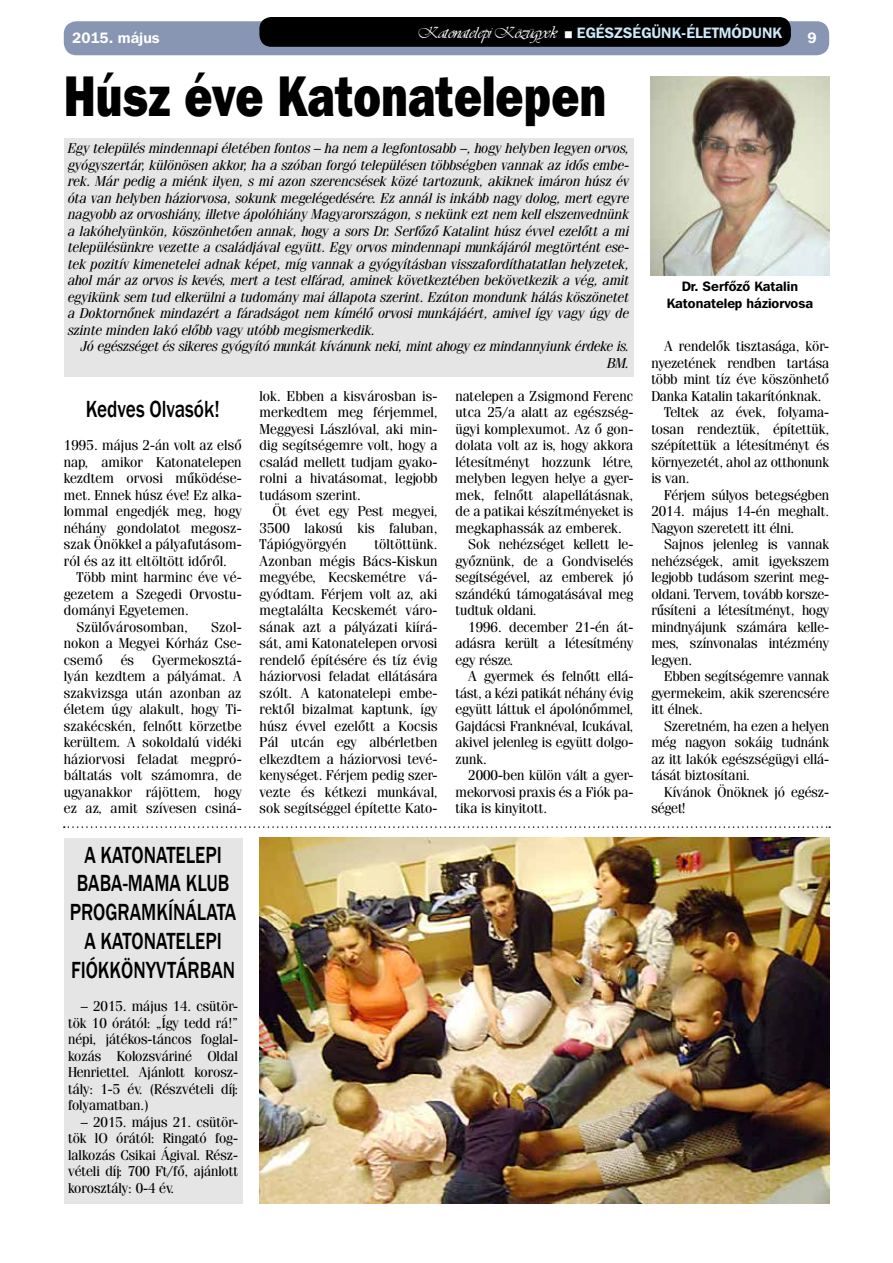
<style>
.page{position:relative;width:893px;height:1263px;background:#fff}
.page>*{position:absolute;margin:0;border:0;box-sizing:border-box;transform-origin:0 0}
.t1{font:57px "Franklin Gothic Hv PFL";color:#000;scale:.8 1}
.t2{font:500 24px/28.8px "Franklin Gothic";color:#000;text-align:center;scale:.79 1}
.t3{font:500 24px "Franklin Gothic";color:#000;scale:.8 1}
.t4{font:700 15px "Franklin Gothic PFL";color:#cde9f9}
.t5{font:15px "Vivienne PFL";letter-spacing:.01em;color:#fff}
.t6{font:700 15px "Franklin Gothic PFL";color:#fff}
.t7{font:14.25px/16.5px "Fenice PFL";color:#000;text-align:justify}
.t8{font:italic 14.25px/16.5px "Fenice PFL";letter-spacing:-.01em;color:#000;text-align:justify}
.t9{font:700 13.5px/16.5px "Franklin Gothic PFL";color:#000;text-align:center}
.s1{color:#fff}
</style>
<div class="page">
<div style="left:64px;top:21px;width:765px;height:34px;background:#8895b3;border-radius:13px"></div>
<div style="left:259px;top:17px;width:532px;height:30px;background:#000;border-radius:12px"></div>
<div style="left:64px;top:138px;width:570px;height:238px;background:#e5e5e5"></div>
<img style="left:259px;top:838px;width:570px;height:365px">
<img style="left:651px;top:77px;width:178px;height:199px">
<div style="left:64px;top:838px;width:178px;height:365px;background:#e5e5e5"></div>
<svg style="left:64px;top:826px;width:766px;height:2px"></svg>
<p class="t4" style="left:565px;top:23px;width:219px"><span class="s1">■</span> EGÉSZSÉGÜNK-ÉLETMÓDUNK</p>
<h1 class="t1" style="left:64px;top:60px;width:680px">Húsz éve Katonatelepen</h1>
<p class="t6" style="left:72px;top:29px;width:89px">2015. május</p>
<p class="t5" style="left:420px;top:23px;width:138px">Katonatelepi Közügyek</p>
<p class="t6" style="left:808px;top:29px;width:11px">9</p>
<p class="t8" style="left:68px;top:140px;width:563px">Egy település mindennapi életében fontos – ha nem a legfontosabb –, hogy helyben legyen orvos, gyógyszertár, különösen akkor, ha a szóban forgó településen többségben vannak az idős embe&shy;rek. Már pedig a miénk ilyen, s mi azon szerencsések közé tartozunk, akiknek imáron húsz év óta van helyben háziorvosa, sokunk megelégedésére. Ez annál is inkább nagy dolog, mert egyre nagyobb az orvoshiány, illetve ápolóhiány Magyarországon, s nekünk ezt nem kell elszenvednünk a lakóhelyünkön, köszönhetően annak, hogy a sors Dr. Serfőző Katalint húsz évvel ezelőtt a mi településünkre vezette a családjával együtt. Egy orvos mindennapi munkájáról megtörtént ese&shy;tek pozitív kimenetelei adnak képet, míg vannak a gyógyításban visszafordíthatatlan helyzetek, ahol már az orvos is kevés, mert a test elfárad, aminek következtében bekövetkezik a vég, amit egyikünk sem tud elkerülni a tudomány mai állapota szerint. Ezúton mondunk hálás köszönetet a Doktornőnek mindazért a fáradságot nem kímélő orvosi munkájáért, amivel így vagy úgy de szinte minden lakó előbb vagy utóbb megismerkedik.</p>
<p class="t8" style="left:81px;top:338px;width:550px;text-align:right">Jó egészséget és sikeres gyógyító munkát kívánunk neki, mint ahogy ez mindannyiunk érdeke is.<br>BM.</p>
<h2 class="t3" style="left:86px;top:394px;width:169px">Kedves Olvasók!</h2>
<p class="t7" style="left:64px;top:437px;width:179px">1995. május 2-án volt az első nap, amikor Katonatelepen kezdtem orvosi működése&shy;met. Ennek húsz éve! Ez alka&shy;lommal engedjék meg, hogy néhány gondolatot megos - szak Önökkel a pályafutásom&shy;ról és az itt eltöltött időről.</p>
<p class="t7" style="left:77px;top:569px;width:167px">Több mint harminc éve vé-</p>
<p class="t7" style="left:64px;top:585px;width:179px">gezetem a Szegedi Orvostu-</p>
<p class="t7" style="left:64px;top:602px;width:127px">dományi Egyetemen.</p>
<p class="t7" style="left:77px;top:618px;width:113px">Szülővárosomban,</p>
<p class="t7" style="left:64px;top:618px;width:179px;text-indent:147px">Szol&shy;nokon a Megyei Kórház Cse&shy;csemő</p>
<p class="t7" style="left:64px;top:651px;width:179px;text-indent:88px">Gyermekosztá&shy;lyán kezdtem a pályámat. A szakvizsga után azonban az életem úgy alakult, hogy Ti&shy;szakécskén, felnőtt körzetbe kerültem. A sokoldalú vidéki háziorvosi feladat megpró&shy;báltatás volt számomra, de ugyanakkor rájöttem, hogy ez az, amit szívesen csiná-</p>
<p class="t7" style="left:121px;top:651px;width:15px">és</p>
<h2 class="t2" style="left:70px;top:840px;width:212px">A KATONATELEPI<br>BABA-MAMA KLUB<br>PROGRAMKÍNÁLATA<br>A KATONATELEPI<br>FIÓKKÖNYVTÁRBAN</h2>
<p class="t7" style="left:68px;top:998px;width:172px;text-indent:13px">– 2015. május 14. csütör&shy;tök 10 órától: „Így tedd rá!” népi, játékos-táncos foglal&shy;kozás Kolozsváriné Oldal Henriettel. Ajánlott korosz&shy;tály: 1-5 év. (Részvételi díj: folyamatban.)</p>
<p class="t7" style="left:68px;top:1113px;width:172px;text-indent:13px">– 2015. május 21. csütör&shy;tök lO órától: Ringató fog&shy;lalkozás Csikai Ágival. Rész&shy;vételi díj: 700 Ft/fő, ajánlott korosztály: 0-4 év.</p>
<p class="t7" style="left:260px;top:387px;width:179px">lok. Ebben a kisvárosban is&shy;merkedtem meg férjemmel, Meggyesi Lászlóval, aki min&shy;dig segítségemre volt, hogy a család mellett tudjam gyako&shy;rolni a hivatásomat, legjobb tudásom szerint.</p>
<p class="t7" style="left:260px;top:503px;width:179px;text-indent:13px">Öt évet egy Pest megyei, 3500 lakosú kis faluban, Tápiógyörgyén</p>
<p class="t7" style="left:260px;top:536px;width:179px;text-indent:115px">töltöttünk.<br>Azonban mégis Bács-Kiskun megyébe, Kecskemétre vá&shy;gyódtam. Férjem volt az, aki megtalálta Kecskemét váro&shy;sának azt a pályázati kiírá&shy;sát, ami Katonatelepen orvosi rendelő építésére és tíz évig háziorvosi feladat ellátására szólt. A katonatelepi embe&shy;rektől bizalmat kaptunk, így húsz évvel ezelőtt a Kocsis Pál utcán egy albérletben elkezdtem a háziorvosi tevé&shy;kenységet. Férjem pedig szer&shy;vezte és kétkezi munkával, sok segítséggel építette Kato-</p>
<p class="t7" style="left:455px;top:387px;width:179px">natelepen a Zsigmond Ferenc</p>
<p class="t7" style="left:455px;top:404px;width:179px">utca 25/a alatt az egészség-</p>
<p class="t7" style="left:455px;top:420px;width:179px">ügyi komplexumot. Az ő gon-</p>
<p class="t7" style="left:455px;top:437px;width:179px">dolata volt az is, hogy akkora</p>
<p class="t7" style="left:455px;top:453px;width:179px">létesítményt hozzunk létre,</p>
<p class="t7" style="left:455px;top:470px;width:179px">melyben legyen helye a gyer-</p>
<p class="t7" style="left:455px;top:486px;width:179px">mek, felnőtt alapellátásnak,</p>
<p class="t7" style="left:455px;top:503px;width:179px">de a patikai készítményeket is</p>
<p class="t7" style="left:455px;top:519px;width:168px">megkaphassák az emberek.</p>
<p class="t7" style="left:468px;top:536px;width:167px">Sok nehézséget kellett le-</p>
<p class="t7" style="left:455px;top:552px;width:179px">győznünk, de a Gondviselés</p>
<p class="t7" style="left:455px;top:569px;width:179px">segítségével, az emberek jó</p>
<p class="t7" style="left:455px;top:585px;width:179px">szándékú támogatásával meg</p>
<p class="t7" style="left:455px;top:602px;width:83px">tudtuk oldani.</p>
<p class="t7" style="left:468px;top:618px;width:167px">1996. december 21-én át-</p>
<p class="t7" style="left:455px;top:635px;width:179px">adásra került a létesítmény</p>
<p class="t7" style="left:455px;top:651px;width:59px">egy része.</p>
<p class="t7" style="left:468px;top:668px;width:167px">A gyermek és felnőtt ellá-</p>
<p class="t7" style="left:455px;top:684px;width:179px">tást, a kézi patikát néhány évig</p>
<p class="t7" style="left:455px;top:701px;width:179px">együtt láttuk el ápolónőmmel,</p>
<p class="t7" style="left:455px;top:717px;width:179px">Gajdácsi Franknéval, Icukával,</p>
<p class="t7" style="left:455px;top:734px;width:179px">akivel jelenleg is együtt dolgo-</p>
<p class="t7" style="left:455px;top:750px;width:33px">zunk.</p>
<p class="t7" style="left:468px;top:767px;width:167px">2000-ben külön vált a gyer-</p>
<p class="t7" style="left:455px;top:783px;width:179px">mekorvosi praxis és a Fiók pa-</p>
<p class="t7" style="left:455px;top:800px;width:93px">tika is kinyitott.</p>
<p class="t9" style="left:667px;top:278px;width:148px">Dr. Serfőző Katalin<br>Katonatelep háziorvosa</p>
<p class="t7" style="left:664px;top:338px;width:167px">A rendelők tisztasága, kör-</p>
<p class="t7" style="left:651px;top:354px;width:179px">nyezetének rendben tartása</p>
<p class="t7" style="left:651px;top:371px;width:179px">több mint tíz éve köszönhető</p>
<p class="t7" style="left:651px;top:387px;width:172px">Danka Katalin takarítónknak.</p>
<p class="t7" style="left:664px;top:404px;width:167px">Teltek az évek, folyama-</p>
<p class="t7" style="left:651px;top:420px;width:179px">tosan rendeztük, építettük,</p>
<p class="t7" style="left:651px;top:437px;width:179px">szépítettük a létesítményt és</p>
<p class="t7" style="left:651px;top:453px;width:179px">környezetét, ahol az otthonunk</p>
<p class="t7" style="left:651px;top:470px;width:40px">is van.</p>
<p class="t7" style="left:664px;top:486px;width:167px">Férjem súlyos betegségben</p>
<p class="t7" style="left:651px;top:503px;width:179px">2014. május 14-én meghalt.</p>
<p class="t7" style="left:651px;top:519px;width:144px">Nagyon szeretett itt élni.</p>
<p class="t7" style="left:664px;top:536px;width:167px">Sajnos jelenleg is vannak</p>
<p class="t7" style="left:651px;top:552px;width:179px">nehézségek, amit igyekszem</p>
<p class="t7" style="left:651px;top:569px;width:179px">legjobb tudásom szerint meg-</p>
<p class="t7" style="left:651px;top:585px;width:179px">oldani. Tervem, tovább korsze-</p>
<p class="t7" style="left:651px;top:602px;width:179px">rűsíteni a létesítményt, hogy</p>
<p class="t7" style="left:651px;top:618px;width:179px">mindnyájunk számára kelle-</p>
<p class="t7" style="left:651px;top:635px;width:179px">mes, színvonalas intézmény</p>
<p class="t7" style="left:651px;top:651px;width:42px">legyen.</p>
<p class="t7" style="left:664px;top:668px;width:167px">Ebben segítségemre vannak</p>
<p class="t7" style="left:651px;top:684px;width:179px">gyermekeim, akik szerencsére</p>
<p class="t7" style="left:651px;top:701px;width:53px">itt élnek.</p>
<p class="t7" style="left:664px;top:717px;width:167px">Szeretném, ha ezen a helyen</p>
<p class="t7" style="left:651px;top:734px;width:179px">még nagyon sokáig tudnánk</p>
<p class="t7" style="left:651px;top:750px;width:179px">az itt lakók egészségügyi ellá-</p>
<p class="t7" style="left:651px;top:767px;width:100px">tását biztosítani.</p>
<p class="t7" style="left:664px;top:783px;width:167px">Kívánok Önöknek jó egész-</p>
<p class="t7" style="left:651px;top:800px;width:36px">séget!</p>
</div>
